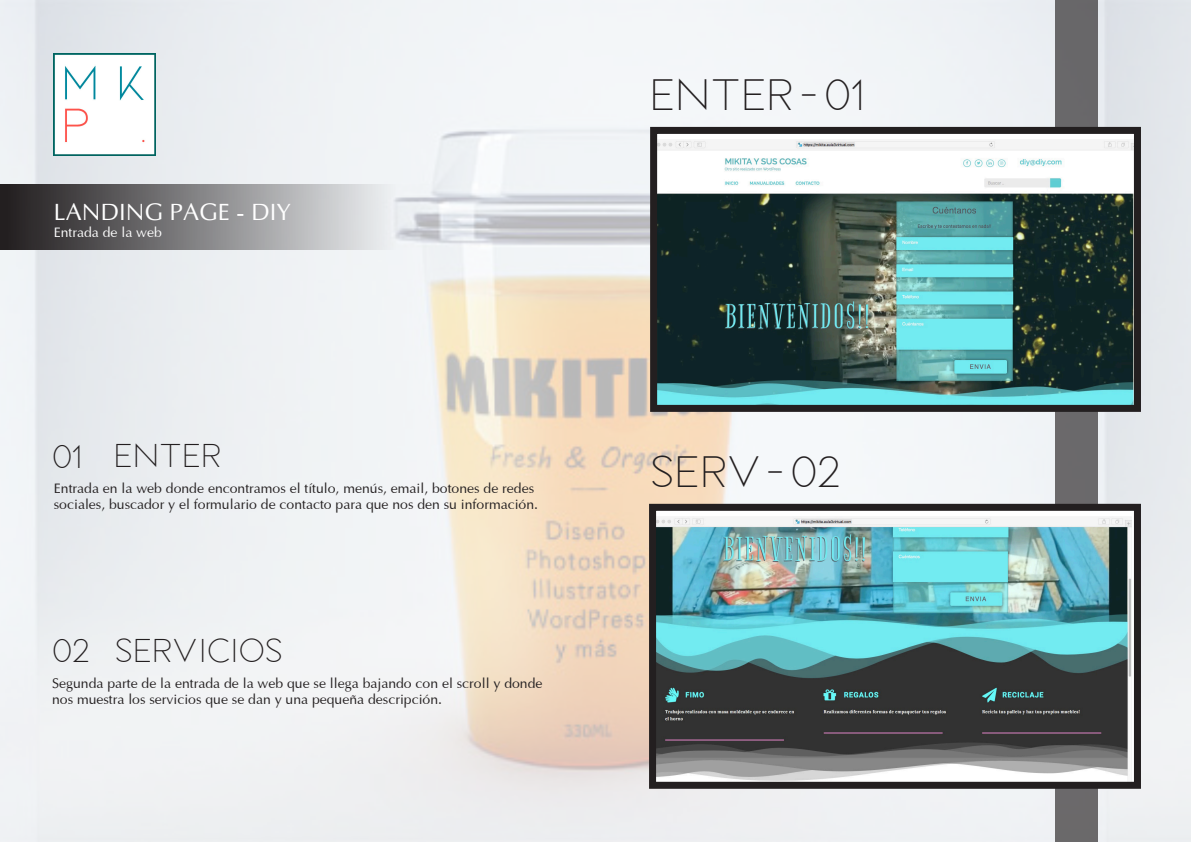
<style>
.page{position:relative;width:1191px;height:842px;background:#fff}
.page>*{position:absolute;margin:0;border:0;box-sizing:border-box;transform-origin:0 0}
.Titulo2{font:48px "LOVES";color:#231f20}
.Titulo2-2{font:36px "LOVES";color:#231f20}
.TITULO_1{font:24px "Optima";color:#fff}
.Titulo2-3{font:14px/16.8px "Optima";color:#231f20}
.t1{font:14px "Optima";color:#fff}
</style>
<div class="page">
<img style="left:0;top:0;width:1191px;height:842px">
<div style="left:1054px;top:0;width:43px;height:842px;background:#6a696a"></div>
<img style="left:53px;top:53px;width:102px;height:102px">
<div style="left:0;top:184px;width:429px;height:65px;background:linear-gradient(to right,#201d1e,#f9fcff)"></div>
<img style="left:658px;top:139px;width:475px;height:265px">
<div style="left:650px;top:127px;width:491px;height:285px;border:7px solid #231f20"></div>
<img style="left:657px;top:516px;width:474px;height:265px">
<div style="left:649px;top:504px;width:492px;height:285px;border:7px solid #231f20"></div>
<p class="TITULO_1" style="left:54px;top:194px;width:239px">LANDING PAGE - DIY</p>
<p class="t1" style="left:54px;top:222px;width:110px">Entrada de la web</p>
<p class="Titulo2-2" style="left:54px;top:438px;width:33px">01</p>
<p class="Titulo2-2" style="left:117px;top:437px;width:110px">ENTER</p>
<p class="Titulo2-3" style="left:54px;top:478px;width:485px">Entrada en la web donde encontramos el título, menús, email, botones de redes sociales, buscador y el formulario de contacto para que nos den su información.</p>
<p class="Titulo2-2" style="left:54px;top:632px;width:40px">02</p>
<p class="Titulo2-2" style="left:117px;top:632px;width:171px">SERVICIOS</p>
<p class="Titulo2-3" style="left:52px;top:673px;width:492px">Segunda parte de la entrada de la web que se llega bajando con el scroll y donde nos muestra los servicios que se dan y una pequeña descripción.</p>
<p class="Titulo2" style="left:653px;top:70px;width:216px">ENTER-01</p>
<p class="Titulo2" style="left:652px;top:447px;width:193px">SERV-02</p>
</div>
